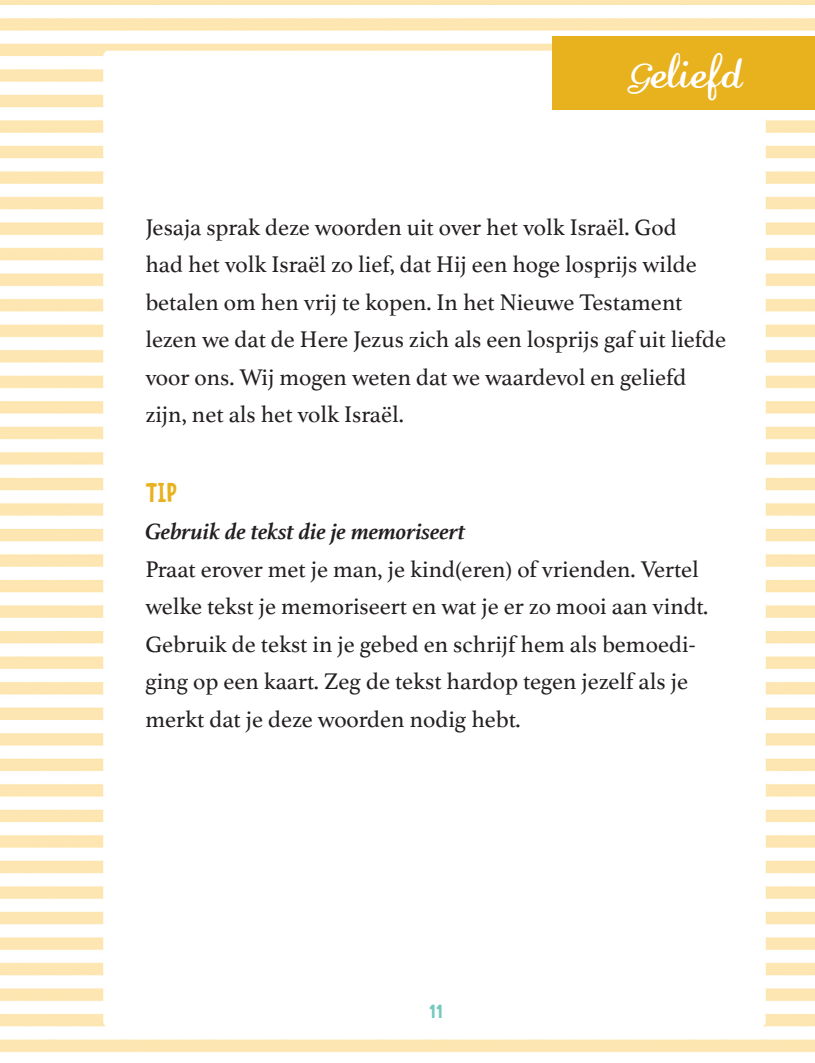
<style>
.page{position:relative;width:815px;height:1063px;background:#fff}
.page>*{position:absolute;margin:0;border:0;box-sizing:border-box;transform-origin:0 0}
.t1{font:35px "Lauren Script";color:#fff}
.t2{font:35px "Anonim Round";color:#e8b11e}
.t3{font:27.5px "Anonim Round";color:#72c9bf}
.t4{font:23.75px/37.5px "Athelas";color:#231f20}
.t5{font:italic 700 23.75px "Athelas";color:#231f20}
.s1{font-family:"Niconne"}
</style>
<div class="page">
<img style="left:0;top:0;width:815px;height:1052px">
<div style="left:553px;top:36px;width:262px;height:73px;background:#e8b11e"></div>
<h1 class="t1" style="left:629px;top:49px;width:116px"><span class="s1">G</span>eliefd</h1>
<p class="t4" style="left:145px;top:208px;width:582px">Jesaja sprak deze woorden uit over het volk Israël. God<br>had het volk Israël zo lief, dat Hij een hoge losprijs wilde betalen om hen vrij te kopen. In het Nieuwe Testament lezen we dat de Here Jezus zich als een losprijs gaf uit liefde voor ons. Wij mogen weten dat we waardevol en geliefd zijn, net als het volk Israël.</p>
<h1 class="t2" style="left:145px;top:476px;width:33px">Tip</h1>
<p class="t5" style="left:145px;top:513px;width:322px">Gebruik de tekst die je memoriseert</p>
<p class="t4" style="left:145px;top:550px;width:565px">Praat erover met je man, je kind(eren) of vrienden. Vertel welke tekst je memoriseert en wat je er zo mooi aan vindt.<br>Gebruik de tekst in je gebed en schrijf hem als bemoedi&shy;ging op een kaart. Zeg de tekst hardop tegen jezelf als je merkt dat je deze woorden nodig hebt.</p>
<p class="t3" style="left:429px;top:998px;width:15px">11</p>
</div>
